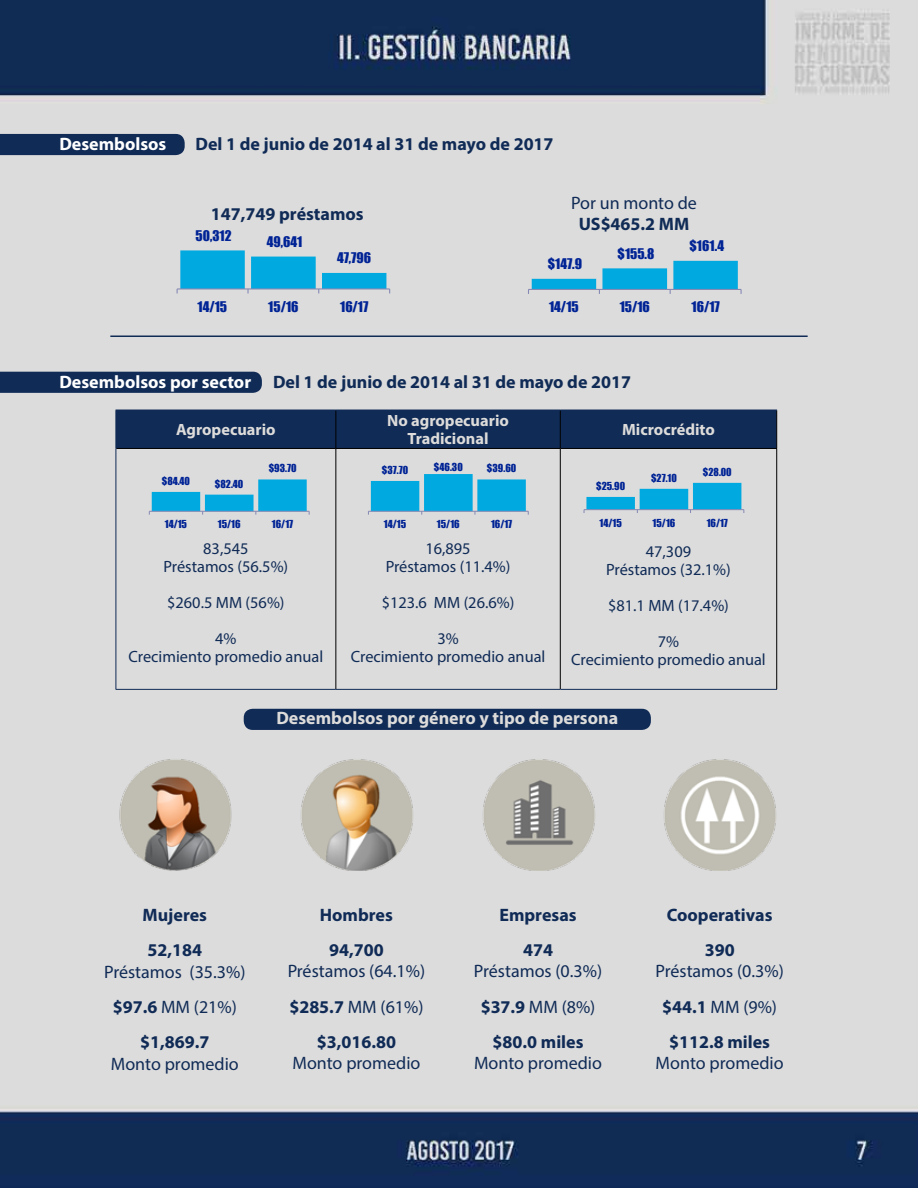
<style>
.page{position:relative;width:918px;height:1188px;background:#fff}
.page>*{position:absolute;margin:0;border:0;box-sizing:border-box;transform-origin:0 0}
.t1{font:18px/35.1px "Myriad Pro";color:#102b56;text-align:center}
.t2{font:700 18px/35.1px "Myriad Pro";color:#102b56;text-align:center}
.t3{font:700 18px "Myriad Pro";color:#dddcda}
.t4{font:700 18px "Myriad Pro";color:#fff}
.t5{font:16.35px/18px "Myriad Pro";color:#102b56;text-align:center}
.t6{font:700 16.35px/17.9px "Myriad Pro";color:#dddcda;text-align:center}
.t7{font:13.5px "Impact";letter-spacing:.005em;color:#002395}
.t8{font:10.2px "Impact";letter-spacing:.005em;color:#002395}
.s1{color:#fff}
.s2{font-weight:700}
</style>
<div class="page">
<img style="left:0;top:0;width:918px;height:1188px">
<div style="left:117px;top:411px;width:659px;height:37px;background:#102b56"></div>
<hr style="left:116px;top:448px;width:220px;height:1px;background:#000">
<hr style="left:336px;top:448px;width:224px;height:1px;background:#000">
<hr style="left:560px;top:448px;width:217px;height:1px;background:#000">
<hr style="left:335px;top:410px;width:1px;height:38px;background:#000">
<hr style="left:560px;top:410px;width:1px;height:38px;background:#000">
<hr style="left:776px;top:410px;width:1px;height:38px;background:#000">
<hr style="left:335px;top:449px;width:1px;height:240px;background:#000">
<hr style="left:560px;top:449px;width:1px;height:240px;background:#000">
<hr style="left:776px;top:449px;width:1px;height:240px;background:#000">
<hr style="left:116px;top:410px;width:220px;height:1px;background:#102b56">
<hr style="left:116px;top:410px;width:1px;height:38px;background:#102b56">
<hr style="left:336px;top:410px;width:224px;height:1px;background:#102b56">
<hr style="left:560px;top:410px;width:217px;height:1px;background:#102b56">
<hr style="left:116px;top:448px;width:1px;height:241px;background:#102b56">
<hr style="left:116px;top:689px;width:220px;height:1px;background:#102b56">
<hr style="left:336px;top:689px;width:224px;height:1px;background:#102b56">
<hr style="left:560px;top:689px;width:217px;height:1px;background:#102b56">
<img style="left:299px;top:758px;width:115px;height:113px">
<img style="left:481px;top:758px;width:114px;height:113px">
<img style="left:662px;top:758px;width:115px;height:113px">
<div style="left:244px;top:709px;width:407px;height:21px;background:#102b56;border-radius:9px"></div>
<img style="left:117px;top:758px;width:115px;height:113px">
<svg style="left:149px;top:479px;width:161px;height:36px;background:#5ebddd"></svg>
<svg style="left:368px;top:474px;width:161px;height:41px;background:#3bb5dd"></svg>
<svg style="left:584px;top:483px;width:160px;height:30px;background:#56badc"></svg>
<svg style="left:177px;top:250px;width:213px;height:43px;background:#5bd"></svg>
<svg style="left:528px;top:261px;width:214px;height:33px;background:#63bddc"></svg>
<div style="left:0;top:372px;width:262px;height:21px;background:#102b56"></div>
<div style="left:0;top:134px;width:185px;height:21px;background:#102b56"></div>
<hr style="left:110px;top:336px;width:698px;height:1px;background:#102b56">
<p class="t4" style="left:59px;top:132px;width:108px">Desembolsos</p>
<p class="t2" style="left:195px;top:126px;width:360px">Del 1 de junio de 2014 al 31 de mayo de 2017</p>
<p class="t2" style="left:211px;top:196px;width:154px">147,749 préstamos</p>
<p class="t7" style="left:196px;top:225px;width:37px">50,312</p>
<p class="t7" style="left:267px;top:231px;width:37px">49,641</p>
<p class="t7" style="left:337px;top:248px;width:36px">47,796</p>
<p class="t7" style="left:198px;top:296px;width:31px">14/15</p>
<p class="t7" style="left:268px;top:296px;width:32px">15/16</p>
<p class="t7" style="left:340px;top:296px;width:30px">16/17</p>
<p class="t1" style="left:571px;top:185px;width:127px">Por un monto de</p>
<p class="t2" style="left:579px;top:206px;width:112px">US$465.2 MM</p>
<p class="t7" style="left:548px;top:254px;width:36px">$147.9</p>
<p class="t7" style="left:618px;top:243px;width:38px">$155.8</p>
<p class="t7" style="left:690px;top:236px;width:36px">$161.4</p>
<p class="t7" style="left:549px;top:297px;width:31px">14/15</p>
<p class="t7" style="left:620px;top:297px;width:32px">15/16</p>
<p class="t7" style="left:692px;top:297px;width:30px">16/17</p>
<p class="t2" style="left:59px;top:364px;width:573px"><span class="s1">Desembolsos por sector</span> Del 1 de junio de 2014 al 31 de mayo de 2017</p>
<p class="t6" style="left:176px;top:420px;width:101px">Agropecuario</p>
<p class="t6" style="left:387px;top:411px;width:123px">No agropecuario<br>Tradicional</p>
<p class="t6" style="left:622px;top:420px;width:94px">Microcrédito</p>
<p class="t8" style="left:162px;top:473px;width:30px">$84.40</p>
<p class="t8" style="left:215px;top:476px;width:30px">$82.40</p>
<p class="t8" style="left:269px;top:460px;width:29px">$93.70</p>
<p class="t8" style="left:382px;top:462px;width:28px">$37.70</p>
<p class="t8" style="left:434px;top:459px;width:30px">$46.30</p>
<p class="t8" style="left:487px;top:460px;width:31px">$39.60</p>
<p class="t8" style="left:596px;top:478px;width:30px">$25.90</p>
<p class="t8" style="left:651px;top:470px;width:27px">$27.10</p>
<p class="t8" style="left:703px;top:464px;width:30px">$28.00</p>
<p class="t8" style="left:165px;top:517px;width:24px">14/15</p>
<p class="t8" style="left:218px;top:517px;width:24px">15/16</p>
<p class="t8" style="left:272px;top:517px;width:23px">16/17</p>
<p class="t8" style="left:384px;top:517px;width:24px">14/15</p>
<p class="t8" style="left:437px;top:517px;width:24px">15/16</p>
<p class="t8" style="left:491px;top:517px;width:23px">16/17</p>
<p class="t8" style="left:600px;top:515px;width:24px">14/15</p>
<p class="t8" style="left:653px;top:515px;width:24px">15/16</p>
<p class="t8" style="left:707px;top:515px;width:23px">16/17</p>
<p class="t5" style="left:163px;top:539px;width:126px">83,545<br>Préstamos (56.5%)</p>
<p class="t5" style="left:167px;top:584px;width:119px;line-height:36px">$260.5 MM (56%)<br>4%</p>
<p class="t5" style="left:129px;top:647px;width:196px">Crecimiento promedio anual</p>
<p class="t5" style="left:386px;top:539px;width:126px">16,895<br>Préstamos (11.4%)</p>
<p class="t5" style="left:382px;top:584px;width:134px;line-height:36px">$123.6 MM (26.6%)<br>3%</p>
<p class="t5" style="left:351px;top:647px;width:196px">Crecimiento promedio anual</p>
<p class="t5" style="left:606px;top:542px;width:126px">47,309<br>Préstamos (32.1%)</p>
<p class="t5" style="left:608px;top:587px;width:122px;line-height:36px">$81.1 MM (17.4%)<br>7%</p>
<p class="t5" style="left:571px;top:650px;width:196px">Crecimiento promedio anual</p>
<p class="t3" style="left:276px;top:706px;width:343px">Desembolsos por género y tipo de persona</p>
<p class="t2" style="left:143px;top:897px;width:66px;text-align:left">Mujeres<br>52,184</p>
<p class="t1" style="left:104px;top:954px;width:143px">Préstamos (35.3%) <span class="s2">$97.6</span> MM (21%) <span class="s2">$1,869.7</span></p>
<p class="t1" style="left:111px;top:1046px;width:130px">Monto promedio</p>
<p class="t2" style="left:320px;top:897px;width:74px">Hombres<br>94,700</p>
<p class="t1" style="left:288px;top:954px;width:139px">Préstamos (64.1%) <span class="s2">$285.7</span> MM (61%) <span class="s2">$3,016.80</span></p>
<p class="t1" style="left:292px;top:1045px;width:130px">Monto promedio</p>
<p class="t2" style="left:499px;top:897px;width:79px">Empresas<br>474</p>
<p class="t1" style="left:474px;top:954px;width:130px">Préstamos (0.3%) <span class="s2">$37.9</span> MM (8%) <span class="s2">$80.0 miles</span></p>
<p class="t1" style="left:474px;top:1045px;width:130px">Monto promedio</p>
<p class="t2" style="left:667px;top:897px;width:107px">Cooperativas<br>390</p>
<p class="t1" style="left:656px;top:954px;width:130px">Préstamos (0.3%) <span class="s2">$44.1</span> MM (9%) <span class="s2">$112.8 miles</span></p>
<p class="t1" style="left:656px;top:1045px;width:130px">Monto promedio</p>
</div>
